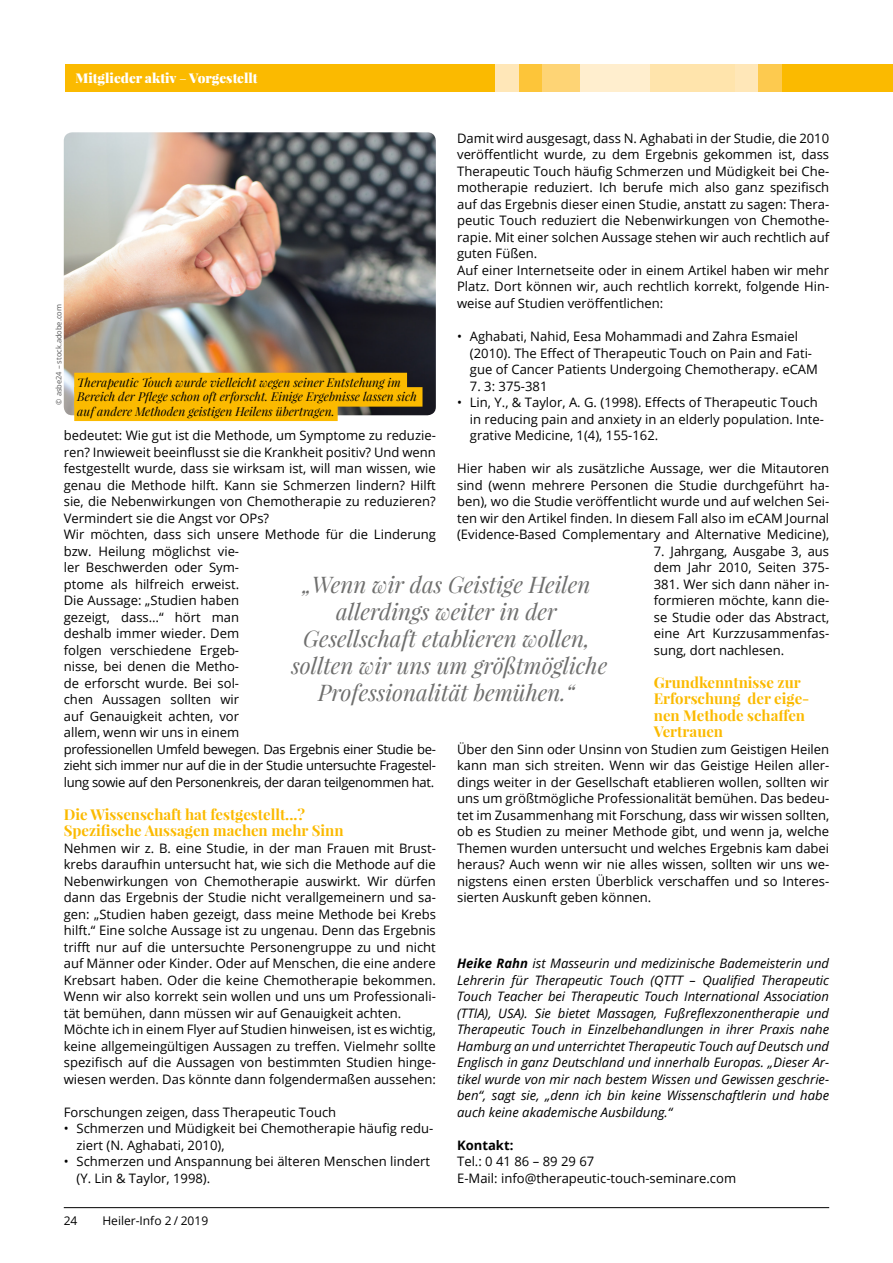
<style>
.page{position:relative;width:893px;height:1263px;background:#fff}
.page>*{position:absolute;margin:0;border:0;box-sizing:border-box;transform-origin:0 0}
.t1{font:italic 22.5px/27px "Playfair Display";color:#6f6f6e;text-align:center}
.t2{font:700 15px/16.5px "Playfair Display";color:#fbba00}
.t3{font:900 13.5px "Playfair Display";color:#fff}
.t4{font:13.05px/16.5px "Open Sans";color:#000}
.t5{font:italic 13.05px/16.5px "Open Sans";color:#000;text-align:justify}
.t6{font:700 13.05px "Open Sans";color:#000}
.t7{font:italic 12px/14.4px "Playfair Display";color:#000}
.t8{font:12px "Open Sans";color:#000}
.t9{font:7.5px "Open Sans";color:#565656}
.s1{font-weight:400}
.s2{font-weight:700}
</style>
<div class="page">
<div style="left:782px;top:64px;width:111px;height:27px;background:#fbba00"></div>
<div style="left:65px;top:64px;width:430px;height:27px;background:#fbba00"></div>
<div style="left:495px;top:64px;width:24px;height:27px;background:#ffe7b8"></div>
<div style="left:735px;top:64px;width:23px;height:27px;background:#ffe7b8"></div>
<div style="left:519px;top:64px;width:24px;height:27px;background:#fdc539"></div>
<div style="left:758px;top:64px;width:24px;height:27px;background:#fdca4f"></div>
<div style="left:543px;top:64px;width:37px;height:27px;background:#fed475"></div>
<div style="left:580px;top:64px;width:70px;height:27px;background:#ffeece"></div>
<div style="left:650px;top:64px;width:85px;height:27px;background:#ffe4ac"></div>
<hr style="left:64px;top:1207px;width:765px;height:1px;background:#000">
<img style="left:64px;top:132px;width:372px;height:283px">
<div style="left:74px;top:373px;width:333px;height:19px;background:#fbba00"></div>
<div style="left:74px;top:387px;width:348px;height:20px;background:#fbba00"></div>
<div style="left:74px;top:401px;width:264px;height:20px;background:#fbba00"></div>
<p class="t3" style="left:75px;top:69px;width:184px">Mitglieder aktiv <span class="s1">–</span> Vorgestellt</p>
<p class="t4" style="left:457px;top:130px;width:374px">Damit wird ausgesagt, dass N. Aghabati in der Studie, die 2010 veröffentlicht wurde, zu dem Ergebnis gekommen ist, dass Therapeutic Touch häufig Schmerzen und Müdigkeit bei Che&shy;motherapie reduziert. Ich berufe mich also ganz spezifisch auf das Ergebnis dieser einen Studie, anstatt zu sagen: Thera&shy;peutic Touch reduziert die Nebenwirkungen von Chemothe&shy;rapie. Mit einer solchen Aussage stehen wir auch rechtlich auf guten Füßen.<br>Auf einer Internetseite oder in einem Artikel haben wir mehr Platz. Dort können wir, auch rechtlich korrekt, folgende Hin&shy;weise auf Studien veröffentlichen:</p>
<p class="t4" style="left:470px;top:328px;width:350px;text-indent:-13px">• Aghabati, Nahid, Eesa Mohammadi and Zahra Esmaiel (2010). The Effect of Therapeutic Touch on Pain and Fati&shy;gue of Cancer Patients Undergoing Chemotherapy. eCAM</p>
<p class="t4" style="left:470px;top:377px;width:79px">7. 3: 375-381</p>
<p class="t4" style="left:470px;top:394px;width:356px;text-indent:-13px">• Lin, Y., &amp; Taylor, A. G. (1998). Effects of Therapeutic Touch in reducing pain and anxiety in an elderly population. Inte&shy;grative Medicine, 1(4), 155-162.</p>
<p class="t4" style="left:457px;top:460px;width:374px;text-align:justify">Hier haben wir als zusätzliche Aussage, wer die Mitautoren sind (wenn mehrere Personen die Studie durchgeführt ha&shy;ben), wo die Studie veröffentlicht wurde und auf welchen Sei&shy;ten wir den Artikel finden. In diesem Fall also im eCAM Journal (Evidence-Based Complementary and Alternative Medicine),</p>
<p class="t4" style="left:654px;top:542px;width:177px;text-align:justify">7. Jahrgang, Ausgabe 3, aus dem Jahr 2010, Seiten 375- 381. Wer sich dann näher in&shy;formieren möchte, kann die&shy;se Studie oder das Abstract, eine Art Kurzzusammenfas&shy;sung, dort nachlesen.</p>
<p class="t2" style="left:654px;top:674px;width:157px">Grundkenntnisse zur<br>Erforschung der eige&shy;nen Methode schaffen<br>Vertrauen</p>
<p class="t4" style="left:457px;top:740px;width:374px;text-align:justify">Über den Sinn oder Unsinn von Studien zum Geistigen Heilen kann man sich streiten. Wenn wir das Geistige Heilen aller&shy;dings weiter in der Gesellschaft etablieren wollen, sollten wir uns um größtmögliche Professionalität bemühen. Das bedeu&shy;tet im Zusammenhang mit Forschung, dass wir wissen sollten, ob es Studien zu meiner Methode gibt, und wenn ja, welche Themen wurden untersucht und welches Ergebnis kam dabei heraus? Auch wenn wir nie alles wissen, sollten wir uns we&shy;nigstens einen ersten Überblick verschaffen und so Interes&shy;sierten Auskunft geben können.</p>
<p class="t9" style="left:54px;top:405px;width:102px;rotate:-90deg">© asbe24 – stock.adobe.com</p>
<p class="t7" style="left:77px;top:375px;width:341px">Therapeutic Touch wurde vielleicht wegen seiner Entstehung im<br>Bereich der Pflege schon oft erforscht. Einige Ergebnisse lassen sich auf andere Methoden geistigen Heilens übertragen.</p>
<p class="t4" style="left:64px;top:427px;width:374px">bedeutet: Wie gut ist die Methode, um Symptome zu reduzie&shy;ren? Inwieweit beeinflusst sie die Krankheit positiv? Und wenn festgestellt wurde, dass sie wirksam ist, will man wissen, wie genau die Methode hilft. Kann sie Schmerzen lindern? Hilft sie, die Nebenwirkungen von Chemotherapie zu reduzieren?<br>Vermindert sie die Angst vor OPs?<br>Wir möchten, dass sich unsere Methode für die Linderung bzw. Heilung möglichst vie-<br>ler Beschwerden oder Sym-<br>ptome als hilfreich erweist.<br>Die Aussage: „Studien haben<br>gezeigt, dass…“ hört man<br>deshalb immer wieder. Dem<br>folgen verschiedene Ergeb-<br>nisse, bei denen die Metho-<br>de erforscht wurde. Bei sol-<br>chen Aussagen sollten wir<br>auf Genauigkeit achten, vor<br>allem, wenn wir uns in einem<br>professionellen Umfeld bewegen. Das Ergebnis einer Studie be&shy;zieht sich immer nur auf die in der Studie untersuchte Fragestel&shy;lung sowie auf den Personenkreis, der daran teilgenommen hat.</p>
<p class="t2" style="left:64px;top:806px;width:281px">Die Wissenschaft hat festgestellt...?<br>Spezifische Aussagen machen mehr Sinn</p>
<p class="t4" style="left:64px;top:839px;width:374px">Nehmen wir z. B. eine Studie, in der man Frauen mit Brust&shy;krebs daraufhin untersucht hat, wie sich die Methode auf die Nebenwirkungen von Chemotherapie auswirkt. Wir dürfen dann das Ergebnis der Studie nicht verallgemeinern und sa&shy;gen: „Studien haben gezeigt, dass meine Methode bei Krebs hilft.“ Eine solche Aussage ist zu ungenau. Denn das Ergebnis trifft nur auf die untersuchte Personengruppe zu und nicht auf Männer oder Kinder. Oder auf Menschen, die eine andere Krebsart haben. Oder die keine Chemotherapie bekommen.<br>Wenn wir also korrekt sein wollen und uns um Professionali&shy;tät bemühen, dann müssen wir auf Genauigkeit achten.<br>Möchte ich in einem Flyer auf Studien hinweisen, ist es wichtig, keine allgemeingültigen Aussagen zu treffen. Vielmehr sollte spezifisch auf die Aussagen von bestimmten Studien hinge&shy;wiesen werden. Das könnte dann folgendermaßen aussehen:</p>
<p class="t4" style="left:64px;top:1103px;width:274px">Forschungen zeigen, dass Therapeutic Touch</p>
<p class="t4" style="left:77px;top:1120px;width:358px;text-indent:-13px">• Schmerzen und Müdigkeit bei Chemotherapie häufig redu&shy;ziert (N. Aghabati, 2010),</p>
<p class="t4" style="left:77px;top:1153px;width:355px;text-indent:-13px">• Schmerzen und Anspannung bei älteren Menschen lindert (Y. Lin &amp; Taylor, 1998).</p>
<h1 class="t1" style="left:291px;top:571px;width:317px">„Wenn wir das Geistige Heilen allerdings weiter in der<br>Gesellschaft etablieren wollen, sollten wir uns um größtmögliche<br>Professionalität bemühen.“</h1>
<p class="t5" style="left:457px;top:955px;width:374px"><span class="s2">Heike Rahn</span> ist Masseurin und medizinische Bademeisterin und Lehrerin für Therapeutic Touch (QTTT – Qualified Therapeutic Touch Teacher bei Therapeutic Touch International Association (TTIA), USA). Sie bietet Massagen, Fußreflexzonentherapie und Therapeutic Touch in Einzelbehandlungen in ihrer Praxis nahe Hamburg an und unterrichtet Therapeutic Touch auf Deutsch und Englisch in ganz Deutschland und innerhalb Europas. „Dieser Ar&shy;tikel wurde von mir nach bestem Wissen und Gewissen geschrie&shy;ben“, sagt sie, „denn ich bin keine Wissenschaftlerin und habe auch keine akademische Ausbildung.“</p>
<p class="t6" style="left:457px;top:1136px;width:58px">Kontakt:</p>
<p class="t4" style="left:457px;top:1153px;width:281px">Tel.: 0 41 86 – 89 29 67<br>E-Mail: info@therapeutic-touch-seminare.com</p>
<p class="t8" style="left:64px;top:1213px;width:15px">24</p>
<p class="t8" style="left:102px;top:1213px;width:107px">Heiler-Info 2 / 2019</p>
</div>
